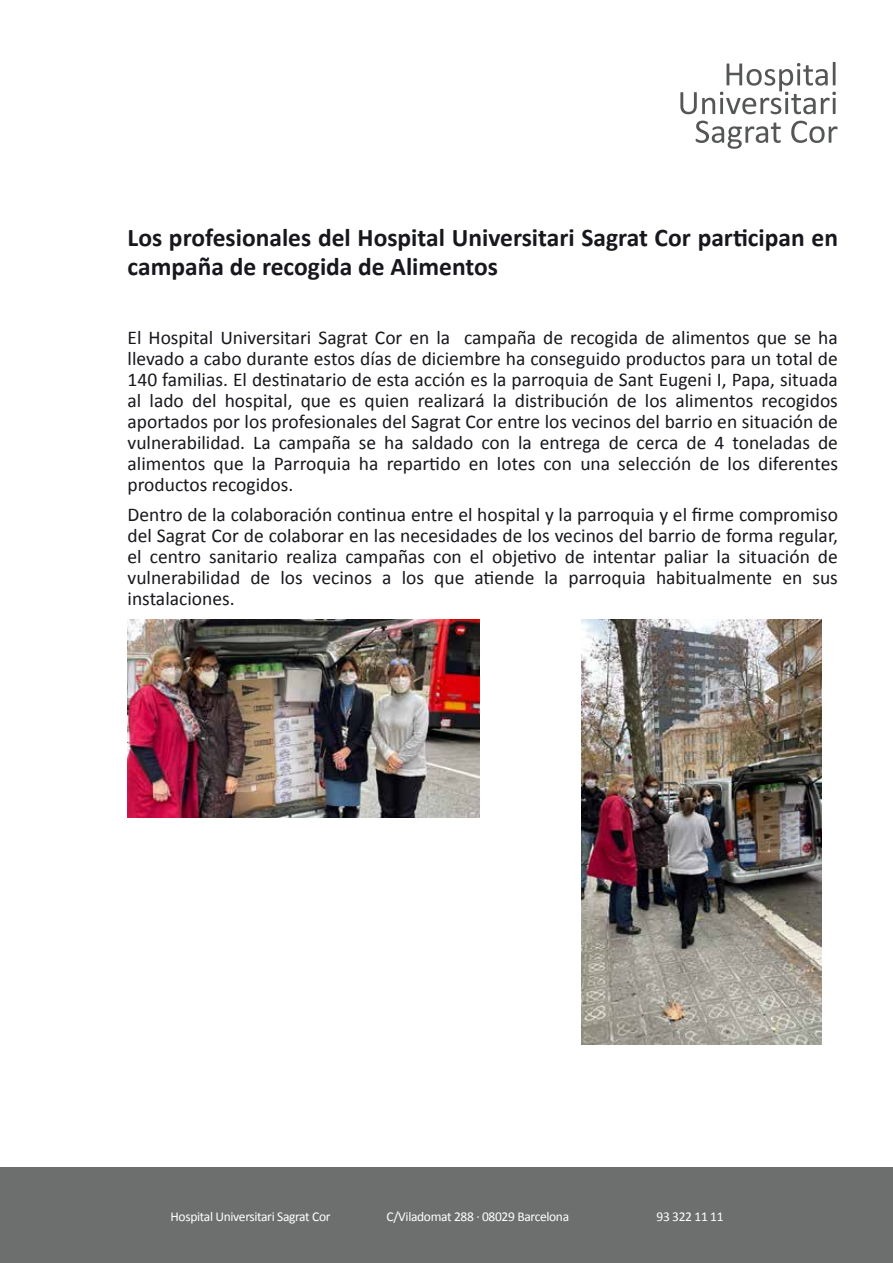
<style>
.page{position:relative;width:893px;height:1263px;background:#fff}
.page>*{position:absolute;margin:0;border:0;box-sizing:border-box;transform-origin:0 0}
.t1{font:700 25.5px/28.5px "Calibri";color:#17171d}
.t2{font:19.5px/21px "Calibri";color:#17171d;text-align:justify}
.t3{font:13.5px "Calibri";letter-spacing:-.025em;color:#fff}
</style>
<div class="page">
<div style="left:0;top:1167px;width:893px;height:96px;background:#6d6f6f"></div>
<svg style="left:680px;top:62px;width:156px;height:52px"></svg>
<svg style="left:696px;top:121px;width:85px;height:28px"></svg>
<svg style="left:791px;top:121px;width:46px;height:22px"></svg>
<img style="left:128px;top:620px;width:351px;height:197px">
<img style="left:582px;top:619px;width:239px;height:426px">
<h1 class="t1" style="left:128px;top:224px;width:712px">Los profesionales del Hospital Universitari Sagrat Cor participan en campaña de recogida de Alimentos</h1>
<p class="t2" style="left:128px;top:327px;width:712px">El Hospital Universitari Sagrat Cor en la campaña de recogida de alimentos que se ha llevado a cabo durante estos días de diciembre ha conseguido productos para un total de 140 familias. El destinatario de esta acción es la parroquia de Sant Eugeni I, Papa, situada al lado del hospital, que es quien realizará la distribución de los alimentos recogidos aportados por los profesionales del Sagrat Cor entre los vecinos del barrio en situación de vulnerabilidad. La campaña se ha saldado con la entrega de cerca de 4 toneladas de alimentos que la Parroquia ha repartido en lotes con una selección de los diferentes productos recogidos.</p>
<p class="t2" style="left:128px;top:504px;width:712px">Dentro de la colaboración continua entre el hospital y la parroquia y el firme compromiso del Sagrat Cor de colaborar en las necesidades de los vecinos del barrio de forma regular, el centro sanitario realiza campañas con el objetivo de intentar paliar la situación de vulnerabilidad de los vecinos a los que atiende la parroquia habitualmente en sus instalaciones.</p>
<p class="t3" style="left:171px;top:1208px;width:161px">Hospital Universitari Sagrat Cor</p>
<p class="t3" style="left:387px;top:1208px;width:184px">C/Viladomat 288 · 08029 Barcelona</p>
<p class="t3" style="left:656px;top:1208px;width:69px">93 322 11 11</p>
</div>
